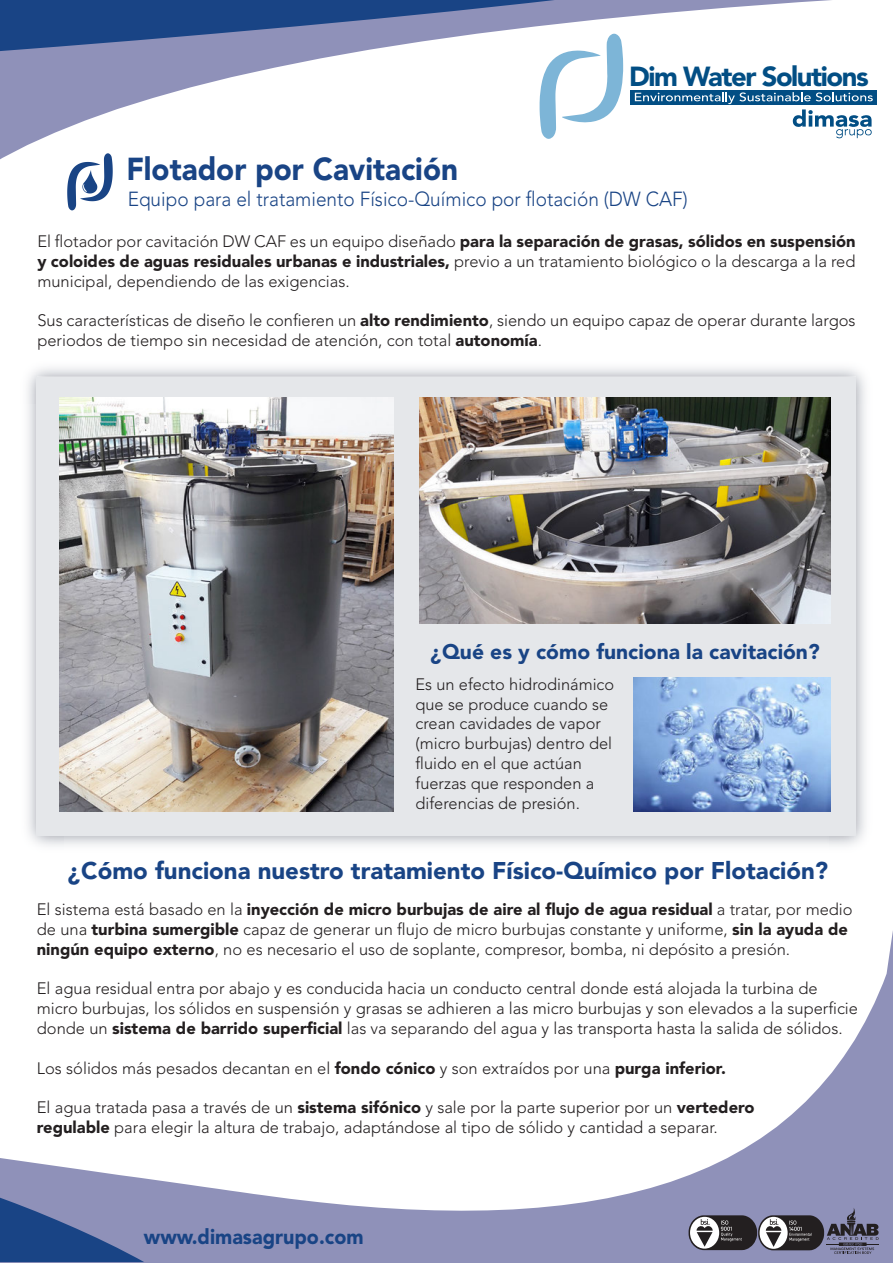
<style>
.page{position:relative;width:893px;height:1263px;background:#fff}
.page>*{position:absolute;margin:0;border:0;box-sizing:border-box;transform-origin:0 0}
.t1{font:900 31.5px "Avenir LT Std";color:#194485;scale:.94 1}
.t2{font:900 27.45px "Avenir LT Std";letter-spacing:-.055em;color:#024e84}
.t3{font:900 24px "Avenir LT Std";color:#194485}
.t4{font:900 21px "Avenir LT Std";color:#194485}
.t5{font:900 21px "Avenir LT Std";color:#194485;scale:.94 1}
.t6{font:300 20.25px "Avenir LT Std";color:#194485;scale:.94 1}
.t7{font:300 16.5px/19.8px "Avenir LT Std";color:#231f20}
.s1{font-weight:900}
</style>
<div class="page">
<svg style="left:0;top:931px;width:893px;height:332px"></svg>
<svg style="left:0;top:1198px;width:144px;height:64px"></svg>
<svg style="left:0;top:0;width:833px;height:159px"></svg>
<svg style="left:67px;top:153px;width:46px;height:57px"></svg>
<svg style="left:689px;top:1207px;width:190px;height:47px"></svg>
<img style="left:24px;top:404px;width:40px;height:442px">
<div style="left:37px;top:377px;width:819px;height:459px;background:#e5e7ea"></div>
<img style="left:60px;top:398px;width:333px;height:413px">
<img style="left:419px;top:398px;width:411px;height:226px">
<img style="left:634px;top:677px;width:196px;height:134px">
<svg style="left:0;top:0;width:623px;height:139px"></svg>
<div style="left:630px;top:91px;width:246px;height:14px;background:#024e84"></div>
<svg style="left:635px;top:92px;width:238px;height:46px"></svg>
<h2 class="t2" style="left:629px;top:60px;width:241px">Dim Water Solutions</h2>
<h1 class="t1" style="left:126px;top:150px;width:354px">Flotador por Cavitación</h1>
<p class="t6" style="left:128px;top:188px;width:597px">Equipo para el tratamiento Físico-Químico por flotación (DW CAF)</p>
<p class="t7" style="left:37px;top:231px;width:820px;text-align:justify">El flotador por cavitación DW CAF es un equipo diseñado <span class="s1">para la separación de grasas, sólidos en suspensión y coloides de aguas residuales urbanas e industriales,</span> previo a un tratamiento biológico o la descarga a la red municipal, dependiendo de las exigencias.</p>
<p class="t7" style="left:37px;top:311px;width:820px">Sus características de diseño le confieren un <span class="s1">alto rendimiento</span>, siendo un equipo capaz de operar durante largos periodos de tiempo sin necesidad de atención, con total <span class="s1">autonomía</span>.</p>
<p class="t4" style="left:430px;top:639px;width:391px">¿Qué es y cómo funciona la cavitación?</p>
<p class="t7" style="left:416px;top:674px;width:200px">Es un efecto hidrodinámico que se produce cuando se crean cavidades de vapor (micro burbujas) dentro del fluido en el que actúan fuerzas que responden a diferencias de presión.</p>
<h3 class="t3" style="left:68px;top:856px;width:762px">¿Cómo funciona nuestro tratamiento Físico-Químico por Flotación?</h3>
<p class="t7" style="left:37px;top:900px;width:817px">El sistema está basado en la <span class="s1">inyección de micro burbujas de aire al flujo de agua residual</span> a tratar, por medio de una <span class="s1">turbina sumergible</span> capaz de generar un flujo de micro burbujas constante y uniforme, <span class="s1">sin la ayuda de ningún equipo externo</span>, no es necesario el uso de soplante, compresor, bomba, ni depósito a presión.</p>
<p class="t7" style="left:37px;top:979px;width:823px">El agua residual entra por abajo y es conducida hacia un conducto central donde está alojada la turbina de micro burbujas, los sólidos en suspensión y grasas se adhieren a las micro burbujas y son elevados a la superficie donde un <span class="s1">sistema de barrido superficial</span> las va separando del agua y las transporta hasta la salida de sólidos.</p>
<p class="t7" style="left:37px;top:1058px;width:691px">Los sólidos más pesados decantan en el <span class="s1">fondo cónico</span> y son extraídos por una <span class="s1">purga inferior.</span></p>
<p class="t7" style="left:37px;top:1098px;width:719px">El agua tratada pasa a través de un <span class="s1">sistema sifónico</span> y sale por la parte superior por un <span class="s1">vertedero regulable</span> para elegir la altura de trabajo, adaptándose al tipo de sólido y cantidad a separar.</p>
<p class="t5" style="left:144px;top:1224px;width:235px">www.dimasagrupo.com</p>
</div>
